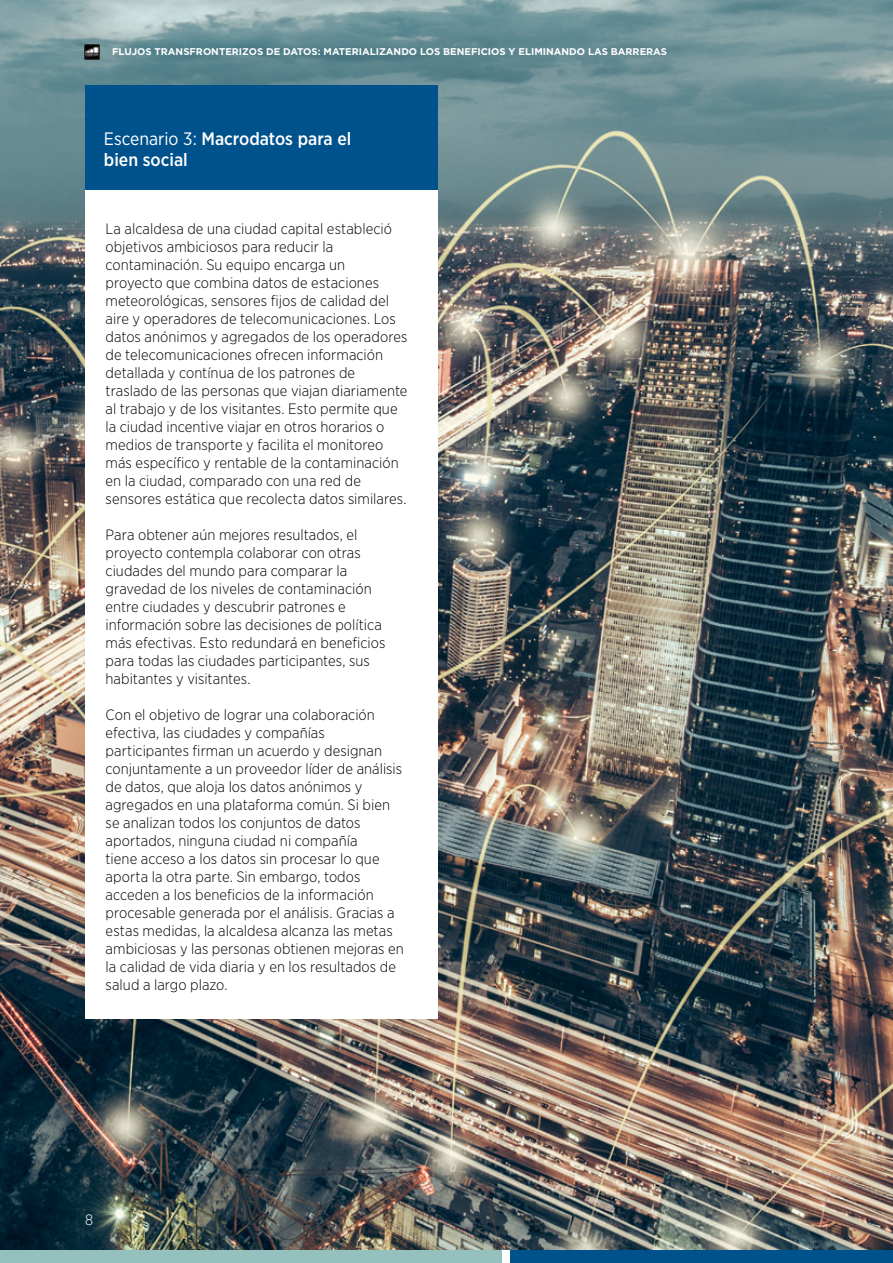
<style>
.page{position:relative;width:893px;height:1263px;background:#fff}
.page>*{position:absolute;margin:0;border:0;box-sizing:border-box;transform-origin:0 0}
.t1{font:500 18px/21px "Gotham Narrow";color:#fff}
.t2{font:300 15px/18px "Gotham Narrow";letter-spacing:.005em;color:#000}
.t3{font:300 15px "Gotham Narrow";color:#fff}
.t4{font:700 9.75px "Gotham";color:#fff}
.s1{font-weight:400}
</style>
<div class="page">
<div style="left:0;top:1249px;width:502px;height:14px;background:#94c0be"></div>
<div style="left:510px;top:1249px;width:383px;height:14px;background:#00528d"></div>
<img style="left:0;top:0;width:893px;height:1249px">
<div style="left:85px;top:131px;width:352px;height:887px;background:#fff"></div>
<div style="left:85px;top:85px;width:352px;height:104px;background:#00528d"></div>
<img style="left:85px;top:44px;width:15px;height:15px">
<p class="t4" style="left:112px;top:45px;width:556px">FLUJOS TRANSFRONTERIZOS DE DATOS: MATERIALIZANDO LOS BENEFICIOS Y ELIMINANDO LAS BARRERAS</p>
<p class="t1" style="left:104px;top:128px;width:249px"><span class="s1">Escenario 3:</span> Macrodatos para el bien social</p>
<p class="t2" style="left:106px;top:219px;width:303px">La alcaldesa de una ciudad capital estableció objetivos ambiciosos para reducir la contaminación. Su equipo encarga un<br>proyecto que combina datos de estaciones meteorológicas, sensores fijos de calidad del aire y operadores de telecomunicaciones. Los datos anónimos y agregados de los operadores de telecomunicaciones ofrecen información detallada y contínua de los patrones de traslado de las personas que viajan diariamente al trabajo y de los visitantes. Esto permite que la ciudad incentive viajar en otros horarios o medios de transporte y facilita el monitoreo más específico y rentable de la contaminación en la ciudad, comparado con una red de sensores estática que recolecta datos similares.</p>
<p class="t2" style="left:106px;top:525px;width:281px">Para obtener aún mejores resultados, el proyecto contempla colaborar con otras ciudades del mundo para comparar la gravedad de los niveles de contaminación entre ciudades y descubrir patrones e información sobre las decisiones de política más efectivas. Esto redundará en beneficios para todas las ciudades participantes, sus habitantes y visitantes.</p>
<p class="t2" style="left:106px;top:705px;width:300px">Con el objetivo de lograr una colaboración efectiva, las ciudades y compañías participantes firman un acuerdo y designan conjuntamente a un proveedor líder de análisis de datos, que aloja los datos anónimos y agregados en una plataforma común. Si bien se analizan todos los conjuntos de datos aportados, ninguna ciudad ni compañía<br>tiene acceso a los datos sin procesar lo que aporta la otra parte. Sin embargo, todos acceden a los beneficios de la información procesable generada por el análisis. Gracias a estas medidas, la alcaldesa alcanza las metas ambiciosas y las personas obtienen mejoras en la calidad de vida diaria y en los resultados de salud a largo plazo.</p>
<p class="t3" style="left:85px;top:1211px;width:10px">8</p>
</div>
